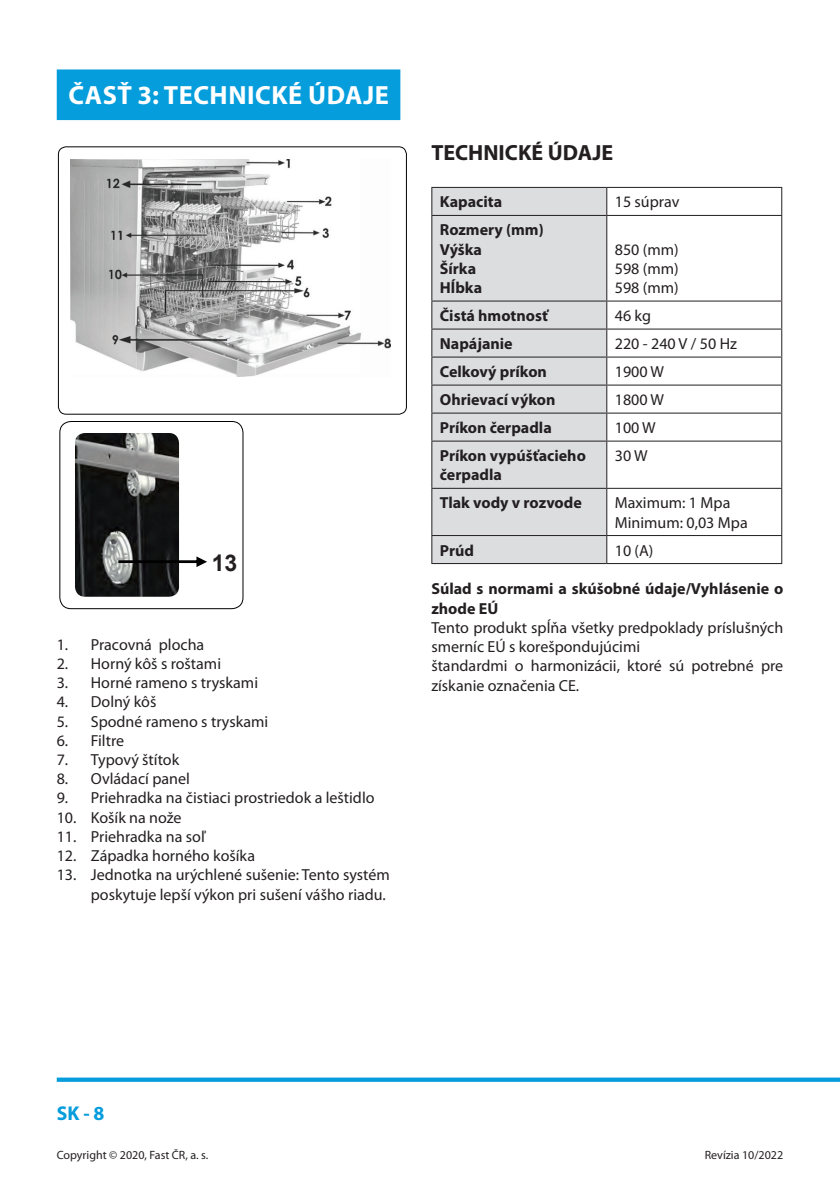
<style>
.page{position:relative;width:840px;height:1191px;background:#fff}
.page>*{position:absolute;margin:0;border:0;box-sizing:border-box;transform-origin:0 0}
.Nadpis_13_2{font:700 26.4px "Myriad Pro";letter-spacing:.02em;color:#fff}
.Podnadpis_11{font:700 22px "Myriad Pro";color:#231f20}
.t1{font:700 20px "Myriad Pro";color:#069ddc}
.Odsadený_6_-_8{font:16px/19.2px "Myriad Pro";color:#231f20;text-align:right}
.Základný_8{font:16px/19.2px "Myriad Pro";color:#231f20}
.Základný_8-2{font:700 16px/19.2px "Myriad Pro";color:#231f20}
.t2{font:12px "Myriad Pro";color:#231f20}
</style>
<div class="page">
<svg style="left:57px;top:1077px;width:782px;height:4px;background:#29aae0"></svg>
<div style="left:57px;top:69px;width:343px;height:51px;background:#069ddc"></div>
<div style="left:59px;top:421px;width:184px;height:188px;border:1px solid #000;border-radius:11px"></div>
<img style="left:75px;top:433px;width:104px;height:164px">
<svg style="left:118px;top:556px;width:89px;height:11px"></svg>
<div style="left:58px;top:146px;width:348px;height:268px;border:1px solid #040503;border-radius:8px"></div>
<img style="left:70px;top:159px;width:320px;height:218px">
<div style="left:432px;top:188px;width:174px;height:375px;background:#dcdddf"></div>
<hr style="left:431px;top:187px;width:175px;height:1px;background:#231f20">
<svg style="left:431px;top:188px;width:1px;height:27px"></svg>
<hr style="left:606px;top:187px;width:175px;height:1px;background:#231f20">
<svg style="left:606px;top:188px;width:1px;height:27px"></svg>
<hr style="left:431px;top:215px;width:175px;height:1px;background:#231f20">
<hr style="left:431px;top:216px;width:1px;height:84px;background:#231f20">
<hr style="left:606px;top:215px;width:175px;height:1px;background:#231f20">
<hr style="left:606px;top:216px;width:1px;height:84px;background:#231f20">
<hr style="left:780px;top:216px;width:1px;height:84px;background:#231f20">
<hr style="left:431px;top:300px;width:175px;height:1px;background:#231f20">
<hr style="left:606px;top:300px;width:175px;height:1px;background:#231f20">
<hr style="left:431px;top:328px;width:175px;height:1px;background:#231f20">
<hr style="left:606px;top:328px;width:175px;height:1px;background:#231f20">
<hr style="left:431px;top:356px;width:175px;height:1px;background:#231f20">
<hr style="left:606px;top:356px;width:175px;height:1px;background:#231f20">
<hr style="left:431px;top:384px;width:175px;height:1px;background:#231f20">
<hr style="left:606px;top:384px;width:175px;height:1px;background:#231f20">
<hr style="left:431px;top:412px;width:175px;height:1px;background:#231f20">
<svg style="left:431px;top:301px;width:1px;height:139px"></svg>
<hr style="left:606px;top:412px;width:175px;height:1px;background:#231f20">
<svg style="left:606px;top:301px;width:1px;height:139px"></svg>
<hr style="left:431px;top:440px;width:175px;height:1px;background:#231f20">
<hr style="left:431px;top:441px;width:1px;height:47px;background:#231f20">
<hr style="left:606px;top:440px;width:175px;height:1px;background:#231f20">
<hr style="left:606px;top:441px;width:1px;height:47px;background:#231f20">
<hr style="left:780px;top:441px;width:1px;height:47px;background:#231f20">
<hr style="left:431px;top:488px;width:175px;height:1px;background:#231f20">
<hr style="left:431px;top:489px;width:1px;height:46px;background:#231f20">
<hr style="left:606px;top:488px;width:175px;height:1px;background:#231f20">
<hr style="left:606px;top:489px;width:1px;height:46px;background:#231f20">
<hr style="left:780px;top:489px;width:1px;height:46px;background:#231f20">
<hr style="left:431px;top:535px;width:175px;height:1px;background:#231f20">
<svg style="left:431px;top:536px;width:1px;height:27px"></svg>
<hr style="left:606px;top:535px;width:175px;height:1px;background:#231f20">
<svg style="left:606px;top:536px;width:1px;height:27px"></svg>
<hr style="left:431px;top:563px;width:175px;height:1px;background:#231f20">
<hr style="left:606px;top:563px;width:175px;height:1px;background:#231f20">
<p class="Nadpis_13_2" style="left:68px;top:77px;width:322px">ČASŤ 3: TECHNICKÉ ÚDAJE</p>
<p class="Odsadený_6_-_8" style="left:57px;top:634px;width:149px">1. Pracovná plocha</p>
<p class="Odsadený_6_-_8" style="left:57px;top:654px;width:166px">2. Horný kôš s roštami</p>
<p class="Odsadený_6_-_8" style="left:57px;top:673px;width:203px">3. Horné rameno s tryskami</p>
<p class="Odsadený_6_-_8" style="left:57px;top:692px;width:101px">4. Dolný kôš</p>
<p class="Odsadený_6_-_8" style="left:57px;top:711px;width:213px">5. Spodné rameno s tryskami</p>
<p class="Odsadený_6_-_8" style="left:57px;top:730px;width:69px">6. Filtre</p>
<p class="Odsadený_6_-_8" style="left:57px;top:750px;width:124px">7. Typový štítok</p>
<p class="Odsadený_6_-_8" style="left:57px;top:769px;width:134px">8. Ovládací panel</p>
<p class="Odsadený_6_-_8" style="left:57px;top:788px;width:319px">9. Priehradka na čistiaci prostriedok a leštidlo</p>
<p class="Odsadený_6_-_8" style="left:57px;top:807px;width:126px">10. Košík na nože</p>
<p class="Odsadený_6_-_8" style="left:57px;top:826px;width:149px">11. Priehradka na soľ</p>
<p class="Odsadený_6_-_8" style="left:57px;top:846px;width:200px">12. Západka horného košíka</p>
<p class="Odsadený_6_-_8" style="left:57px;top:865px;width:334px">13. Jednotka na urýchlené sušenie: Tento systém poskytuje lepší výkon pri sušení vášho riadu.</p>
<p class="Podnadpis_11" style="left:431px;top:138px;width:183px">TECHNICKÉ ÚDAJE</p>
<p class="Základný_8-2" style="left:439px;top:192px;width:64px">Kapacita</p>
<p class="Základný_8" style="left:614px;top:192px;width:66px">15 súprav</p>
<p class="Základný_8-2" style="left:439px;top:220px;width:105px">Rozmery (mm)</p>
<p class="Základný_8-2" style="left:439px;top:239px;width:44px">Výška</p>
<p class="Základný_8-2" style="left:439px;top:258px;width:38px">Šírka</p>
<p class="Základný_8-2" style="left:439px;top:277px;width:44px">Hĺbka</p>
<p class="Základný_8" style="left:614px;top:239px;width:65px">850 (mm)</p>
<p class="Základný_8" style="left:614px;top:259px;width:65px">598 (mm)</p>
<p class="Základný_8" style="left:614px;top:278px;width:65px">598 (mm)</p>
<p class="Základný_8-2" style="left:439px;top:305px;width:110px">Čistá hmotnosť</p>
<p class="Základný_8" style="left:614px;top:306px;width:38px">46 kg</p>
<p class="Základný_8-2" style="left:439px;top:333px;width:74px">Napájanie</p>
<p class="Základný_8" style="left:614px;top:334px;width:124px">220 - 240 V / 50 Hz</p>
<p class="Základný_8-2" style="left:439px;top:361px;width:109px">Celkový príkon</p>
<p class="Základný_8" style="left:614px;top:362px;width:51px">1900 W</p>
<p class="Základný_8-2" style="left:439px;top:389px;width:117px">Ohrievací výkon</p>
<p class="Základný_8" style="left:614px;top:390px;width:51px">1800 W</p>
<p class="Základný_8-2" style="left:439px;top:417px;width:113px">Príkon čerpadla</p>
<p class="Základný_8" style="left:614px;top:418px;width:42px">100 W</p>
<p class="Základný_8-2" style="left:439px;top:445px;width:147px">Príkon vypúšťacieho</p>
<p class="Základný_8-2" style="left:439px;top:465px;width:63px">čerpadla</p>
<p class="Základný_8" style="left:614px;top:446px;width:34px">30 W</p>
<p class="Základný_8-2" style="left:439px;top:493px;width:143px">Tlak vody v rozvode</p>
<p class="Základný_8" style="left:614px;top:493px;width:117px">Maximum: 1 Mpa</p>
<p class="Základný_8" style="left:614px;top:512px;width:134px">Minimum: 0,03 Mpa</p>
<p class="Základný_8-2" style="left:439px;top:540px;width:36px">Prúd</p>
<p class="Základný_8" style="left:614px;top:540px;width:40px">10 (A)</p>
<p class="Základný_8-2" style="left:431px;top:579px;width:353px">Súlad s normami a skúšobné údaje/Vyhlásenie o zhode EÚ</p>
<p class="Základný_8" style="left:431px;top:617px;width:353px">Tento produkt spĺňa všetky predpoklady príslušných smerníc EÚ s korešpondujúcimi</p>
<p class="Základný_8" style="left:431px;top:656px;width:353px">štandardmi o harmonizácii, ktoré sú potrebné pre získanie označenia CE.</p>
<p class="t1" style="left:57px;top:1099px;width:49px">SK - 8</p>
<p class="t2" style="left:57px;top:1147px;width:153px">Copyright © 2020, Fast ČR, a. s.</p>
<p class="t2" style="left:704px;top:1147px;width:80px">Revízia 10/2022</p>
</div>
